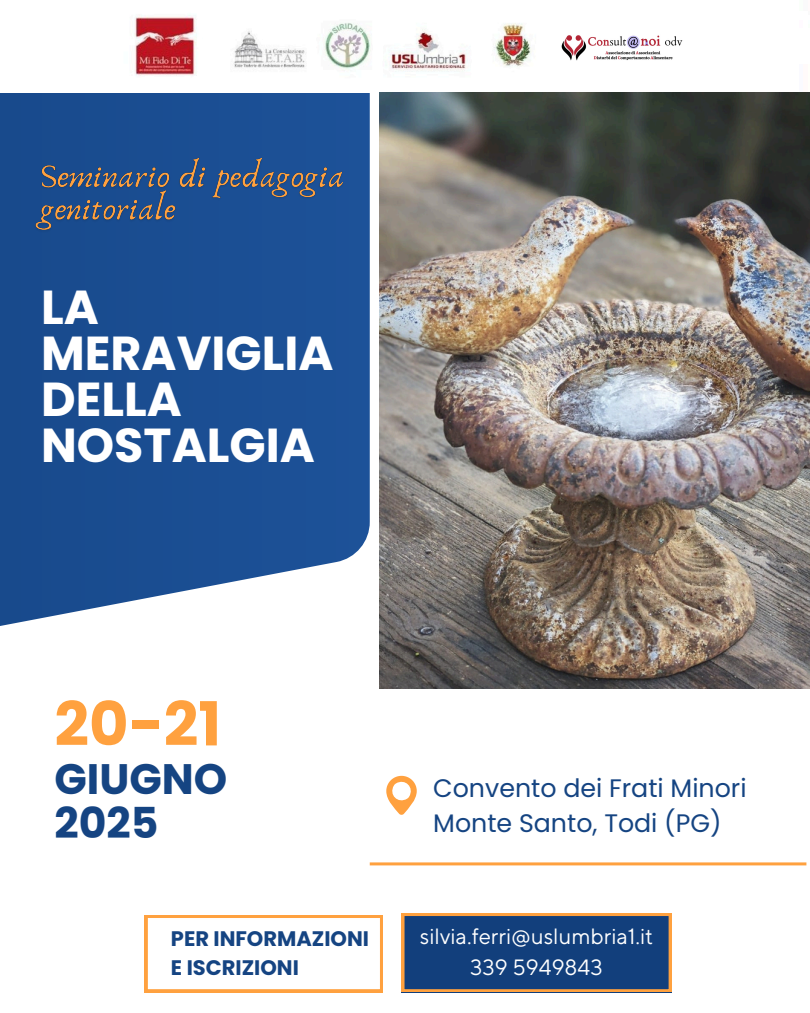
<style>
.page{position:relative;width:810px;height:1013px;background:#fff}
.page>*{position:absolute;margin:0;border:0;box-sizing:border-box;transform-origin:0 0}
.t1{font:700 60.6px "Poppins";color:#ffa13f}
.t2{font:700 47.6px/46px "Poppins";color:#fff}
.t3{font:700 42.6px/44.6px "Poppins";color:#154482}
.t4{font:25.3px/35.2px "Poppins";color:#154482}
.t5{font:22px "TT Norms Pro";color:#fff}
.t6{font:700 21px/29.2px "Poppins";color:#154482}
</style>
<div class="page">
<hr style="left:370px;top:862px;width:436px;height:3px;background:#ffa13f">
<svg style="left:386px;top:775px;width:31px;height:39px"></svg>
<svg style="left:0;top:93px;width:370px;height:533px;background:#2b5b9a"></svg>
<img style="left:135px;top:15px;width:62px;height:61px">
<img style="left:233px;top:23px;width:298px;height:49px">
<img style="left:561px;top:35px;width:122px;height:26px">
<img style="left:379px;top:92px;width:431px;height:597px">
<img style="left:32px;top:154px;width:316px;height:81px">
<svg style="left:402px;top:913px;width:270px;height:78px;background:#244677"></svg>
<svg style="left:145px;top:915px;width:238px;height:77px"></svg>
<p class="t2" style="left:41px;top:285px;width:294px">LA<br>MERAVIGLIA<br>DELLA<br>NOSTALGIA</p>
<p class="t1" style="left:54px;top:681px;width:168px">20-21</p>
<p class="t3" style="left:54px;top:756px;width:174px">GIUGNO<br>2025</p>
<p class="t6" style="left:171px;top:924px;width:200px">PER INFORMAZIONI<br>E ISCRIZIONI</p>
<p class="t4" style="left:433px;top:770px;width:315px">Convento dei Frati Minori<br>Monte Santo, Todi (PG)</p>
<h1 class="t5" style="left:420px;top:922px;width:235px">silvia.ferri@uslumbria1.it</h1>
<p class="t5" style="left:470px;top:953px;width:134px">339 5949843</p>
</div>
